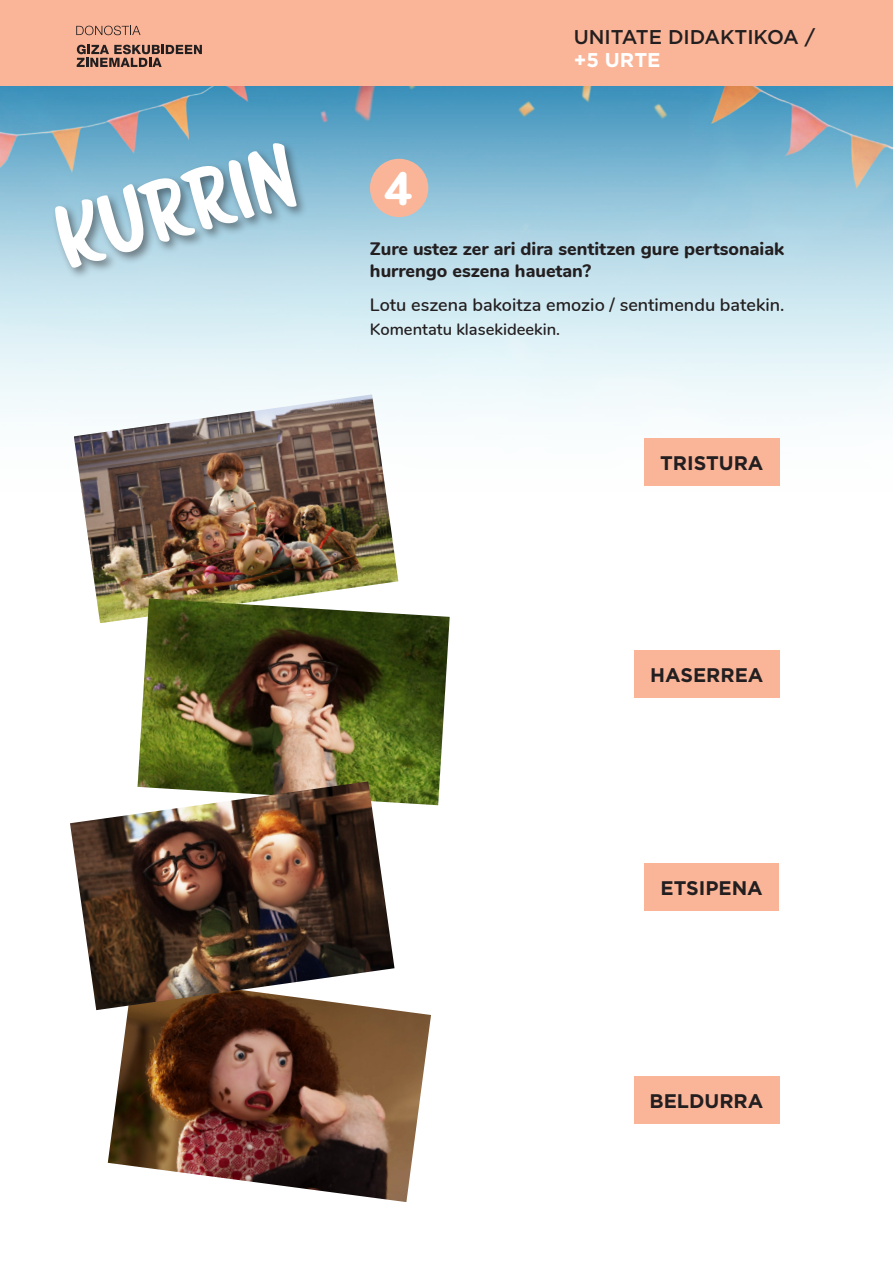
<style>
.page{position:relative;width:893px;height:1263px;background:#fff}
.page>*{position:absolute;margin:0;border:0;box-sizing:border-box;transform-origin:0 0}
.t1{font:76.95px "Scriptorama Markdown JF";color:#fff}
.Titulo{font:800 47.25px "Nunito";color:#fff}
.t2{font:500 19.95px "Gotham";color:#231f20}
.t3{font:700 19.95px "Gotham";color:#fff}
.t4{font:700 19.65px "Gotham";color:#231f20}
.Titulo-2{font:800 18px/21.6px "Nunito";color:#231f20}
.Titulo-3{font:600 18px "Nunito";color:#231f20}
.Titulo-4{font:600 16.5px "Nunito";color:#231f20}
</style>
<div class="page">
<img style="left:84px;top:508px;width:314px;height:115px">
<img style="left:108px;top:1010px;width:323px;height:192px">
<img style="left:138px;top:598px;width:312px;height:207px">
<img style="left:70px;top:781px;width:324px;height:229px">
<img style="left:0;top:86px;width:893px;height:422px">
<div style="left:0;top:0;width:893px;height:86px;background:#fab598"></div>
<div style="left:52px;top:140px;width:257px;height:140px;background:#231f20;opacity:.51"></div>
<svg style="left:76px;top:26px;width:65px;height:9px"></svg>
<svg style="left:77px;top:45px;width:125px;height:22px"></svg>
<div style="left:370px;top:159px;width:58px;height:58px;background:#fab598;border-radius:50%"></div>
<div style="left:644px;top:438px;width:135px;height:48px;background:#fab598"></div>
<div style="left:634px;top:651px;width:145px;height:47px;background:#fab598"></div>
<div style="left:644px;top:863px;width:135px;height:48px;background:#fab598"></div>
<div style="left:634px;top:1076px;width:145px;height:47px;background:#fab598"></div>
<p class="t1" style="left:45px;top:192px;width:246px;rotate:-16deg">KURRIN</p>
<p class="Titulo" style="left:384px;top:154px;width:30px">4</p>
<p class="t2" style="left:574px;top:24px;width:243px">UNITATE DIDAKTIKOA /</p>
<p class="t3" style="left:574px;top:47px;width:88px">+5 URTE</p>
<p class="Titulo-2" style="left:370px;top:237px;width:416px">Zure ustez zer ari dira sentitzen gure pertsonaiak hurrengo eszena hauetan?</p>
<p class="Titulo-3" style="left:370px;top:292px;width:416px">Lotu eszena bakoitza emozio / sentimendu batekin.</p>
<p class="Titulo-4" style="left:370px;top:317px;width:192px">Komentatu klasekideekin.</p>
<p class="t4" style="left:660px;top:450px;width:105px">TRISTURA</p>
<p class="t4" style="left:650px;top:662px;width:115px">HASERREA</p>
<p class="t4" style="left:660px;top:875px;width:104px">ETSIPENA</p>
<p class="t4" style="left:649px;top:1087px;width:115px">BELDURRA</p>
</div>
